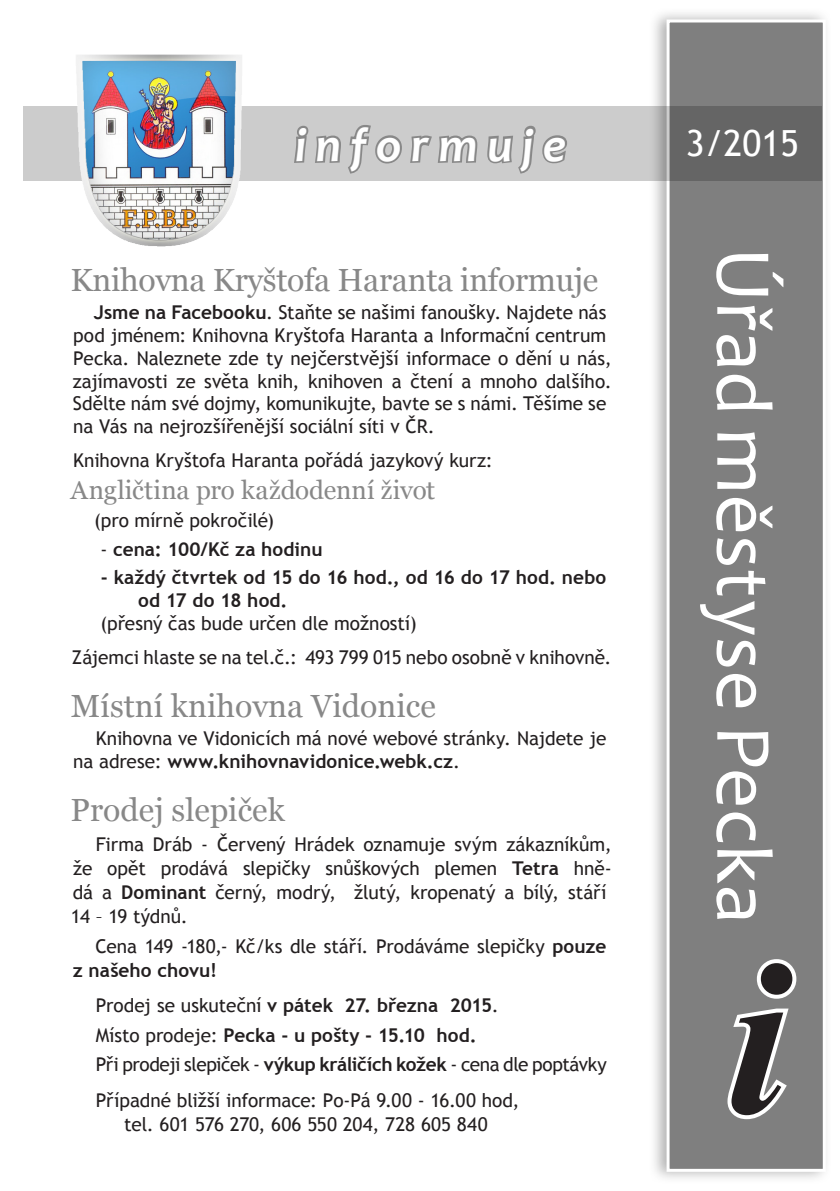
<style>
.page{position:relative;width:840px;height:1191px;background:#fff}
.page>*{position:absolute;margin:0;border:0;box-sizing:border-box;transform-origin:0 0}
.t1{font:italic 700 220px "Times New Roman";color:#231f20}
.t2{font:80px "Candara";color:#fff}
.t3{font:italic 700 48px "Candara";letter-spacing:.195em;color:#fff}
.t4{font:36px "Trebuchet MS";color:#fff}
.Nadpis_1{font:32px "Georgia";color:#888}
.Nadpis_2{font:26px "Georgia";color:#888}
.t5{font:19px/22.8px "Trebuchet MS";letter-spacing:-.005em;color:#231f20}
.t6{font:700 19px/22.8px "Trebuchet MS";letter-spacing:.005em;color:#231f20}
.t7{font:19px "Trebuchet MS";letter-spacing:-.025em;color:#231f20}
.s1{font-weight:700}
.s2{font-weight:400}
</style>
<div class="page">
<div style="left:24px;top:106px;width:797px;height:74px;background:#ccc"></div>
<div style="left:648px;top:7px;width:183px;height:1177px;background:#999;opacity:.75"></div>
<div style="left:666px;top:19px;width:159px;height:1152px;background:#7f7f7f;border:3px solid #fff"></div>
<svg style="left:294px;top:125px;width:184px;height:49px"></svg>
<svg style="left:487px;top:125px;width:80px;height:49px"></svg>
<svg style="left:727px;top:959px;width:70px;height:161px"></svg>
<img style="left:72px;top:54px;width:173px;height:193px">
<p class="t3" style="left:294px;top:115px;width:272px">informuje</p>
<p class="t4" style="left:685px;top:122px;width:115px">3/2015</p>
<p class="Nadpis_1" style="left:70px;top:260px;width:529px">Knihovna Kryštofa Haranta informuje</p>
<p class="t5" style="left:73px;top:301px;width:540px;text-indent:21px"><span class="s1">Jsme na Facebooku</span>. Staňte se našimi fanoušky. Najdete nás pod jménem: Knihovna Kryštofa Haranta a Informační centrum Pecka. Naleznete zde ty nejčerstvější informace o dění u nás, zajímavosti ze světa knih, knihoven a čtení a mnoho dalšího.<br>Sdělte nám své dojmy, komunikujte, bavte se s námi. Těšíme se na Vás na nejrozšířenější sociální síti v ČR.</p>
<p class="t5" style="left:73px;top:449px;width:421px">Knihovna Kryštofa Haranta pořádá jazykový kurz:</p>
<p class="Nadpis_2" style="left:71px;top:474px;width:366px">Angličtina pro každodenní život</p>
<p class="t5" style="left:94px;top:509px;width:181px">(pro mírně pokročilé)</p>
<p class="t6" style="left:100px;top:537px;width:223px"><span class="s2">-</span> cena: 100/Kč za hodinu</p>
<p class="t6" style="left:138px;top:566px;width:469px;text-indent:-37px">- každý čtvrtek od 15 do 16 hod., od 16 do 17 hod. nebo od 17 do 18 hod.</p>
<p class="t5" style="left:100px;top:612px;width:317px">(přesný čas bude určen dle možností)</p>
<p class="t5" style="left:72px;top:646px;width:541px">Zájemci hlaste se na tel.č.: 493 799 015 nebo osobně v knihovně.</p>
<p class="Nadpis_1" style="left:71px;top:686px;width:366px">Místní knihovna Vidonice</p>
<p class="t5" style="left:73px;top:727px;width:534px;text-indent:23px">Knihovna ve Vidonicích má nové webové stránky. Najdete je na adrese: <span class="s1">www.knihovnavidonice.webk.cz</span>.</p>
<p class="Nadpis_1" style="left:71px;top:790px;width:215px">Prodej slepiček</p>
<p class="t5" style="left:71px;top:832px;width:542px;line-height:24px;text-indent:25px">Firma Dráb - Červený Hrádek oznamuje svým zákazníkům, že opět prodává slepičky snůškových plemen <span class="s1">Tetra</span> hně&shy;dá a <span class="s1">Dominant</span> černý, modrý, žlutý, kropenatý a bílý, stáří 14 – 19 týdnů.</p>
<p class="t5" style="left:73px;top:934px;width:535px;line-height:24px;text-indent:23px">Cena 149 -180,- Kč/ks dle stáří. Prodáváme slepičky <span class="s1">pouze z našeho chovu!</span></p>
<p class="t6" style="left:96px;top:993px;width:404px"><span class="s2">Prodej se uskuteční</span> v pátek 27. března 2015<span class="s2">.</span></p>
<p class="t6" style="left:96px;top:1023px;width:382px"><span class="s2">Místo prodeje:</span> Pecka - u pošty - 15.10 hod.</p>
<p class="t7" style="left:96px;top:1053px;width:512px">Při prodeji slepiček - <span class="s1">výkup králičích kožek</span> - cena dle poptávky</p>
<p class="t5" style="left:96px;top:1088px;width:425px;line-height:24px;text-align:center">Případné bližší informace: Po-Pá 9.00 - 16.00 hod, tel. 601 576 270, 606 550 204, 728 605 840</p>
<p class="t2" style="left:793px;top:247px;width:678px;rotate:90deg">Úřad městyse Pecka</p>
<p class="t1" style="left:726px;top:885px;width:63px">i</p>
</div>
